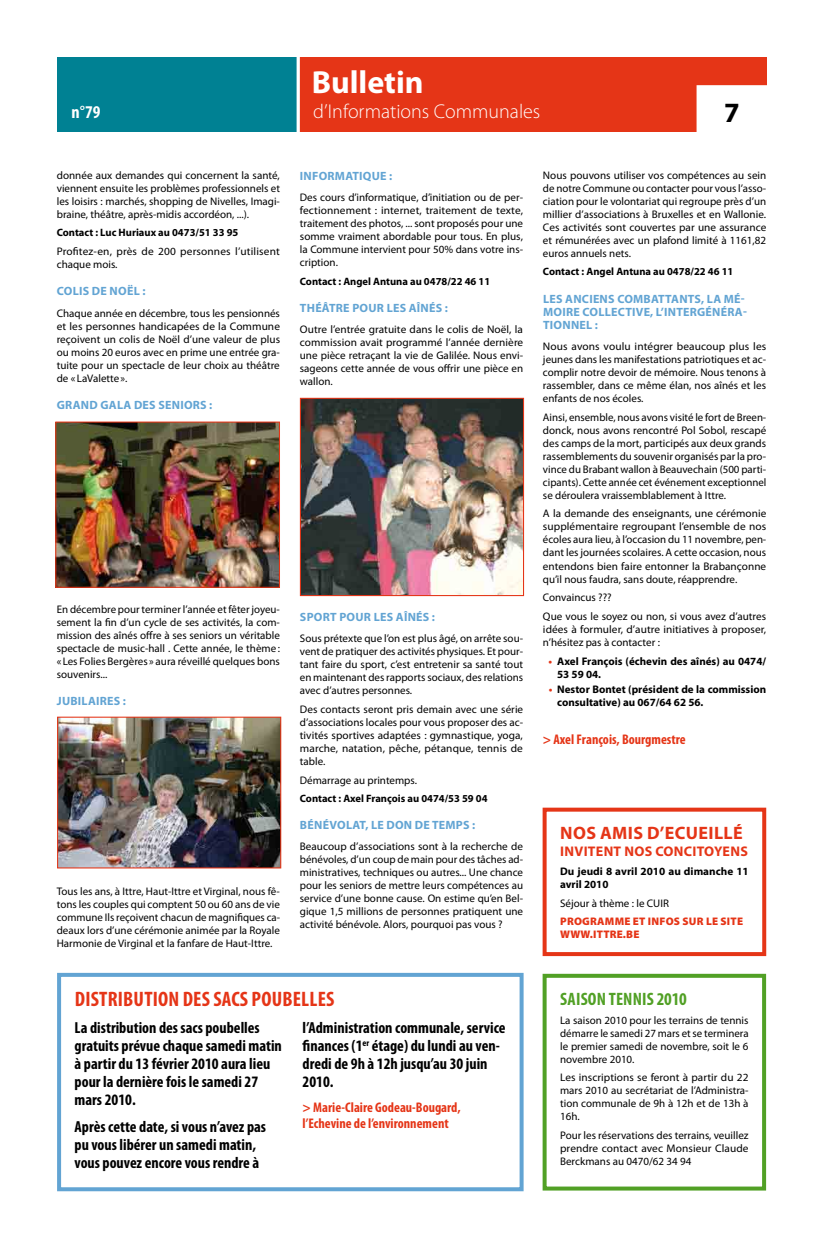
<style>
.page{position:relative;width:823px;height:1248px;background:#fff}
.page>*{position:absolute;margin:0;border:0;box-sizing:border-box;transform-origin:0 0}
.t1{font:700 32px "Myriad Pro";color:#fff}
.t2{font:700 28px "Myriad Pro";color:#000}
.t3{font:700 condensed 21px "Myriad Pro";letter-spacing:.01em;color:#e53517}
.t4{font:300 20px "Myriad Pro";color:#fff}
.t5{font:700 18px "Myriad Pro";letter-spacing:.02em;color:#e53517}
.t6{font:700 condensed 18px "Myriad Pro";letter-spacing:.01em;color:#51a025}
.t7{font:700 condensed 18px "Myriad Pro";color:#fff}
.t8{font:700 condensed 16px/18px "Myriad Pro";color:#000}
.t9{font:700 condensed 14px/16px "Myriad Pro";color:#e53517}
.t10{font:700 14px "Myriad Pro";letter-spacing:.02em;color:#e53517}
.t11{font:700 12px/13px "Myriad Pro";letter-spacing:.02em;color:#62a4d3}
.t12{font:11px/13px "Myriad Pro";color:#000;text-align:justify}
.t13{font:700 11px/13px "Myriad Pro";color:#000}
.t14{font:900 11px/13px "Myriad Pro";letter-spacing:.02em;color:#e53517}
.t15{font:700 10.7px "Myriad Pro";color:#000}
.s1{color:#e53517}
</style>
<div class="page">
<div style="left:57px;top:57px;width:240px;height:74px;background:#008193"></div>
<div style="left:299px;top:57px;width:466px;height:74px;background:#e53517"></div>
<svg style="left:296px;top:57px;width:4px;height:75px"></svg>
<div style="left:696px;top:85px;width:76px;height:47px;background:#fff;border:2px solid #fff"></div>
<img style="left:57px;top:423px;width:221px;height:162px">
<div style="left:55px;top:421px;width:225px;height:166px;border:1px solid #e53517"></div>
<img style="left:302px;top:400px;width:219px;height:194px">
<div style="left:300px;top:398px;width:223px;height:198px;border:1px solid #e53517"></div>
<img style="left:59px;top:718px;width:220px;height:148px">
<div style="left:57px;top:716px;width:224px;height:152px;border:1px solid #e53517"></div>
<div style="left:542px;top:973px;width:223px;height:217px;border:4px solid #51a025"></div>
<div style="left:57px;top:972px;width:466px;height:219px;border:4px solid #62a4d3"></div>
<div style="left:542px;top:807px;width:223px;height:149px;border:4px solid #e53517"></div>
<h1 class="t1" style="left:311px;top:61px;width:113px">Bulletin</h1>
<h3 class="t4" style="left:313px;top:99px;width:228px">d’Informations Communales</h3>
<h3 class="t7" style="left:72px;top:101px;width:30px">n°79</h3>
<h2 class="t2" style="left:723px;top:94px;width:17px">7</h2>
<p class="t12" style="left:57px;top:169px;width:224px">donnée aux demandes qui concernent la santé, viennent ensuite les problèmes professionnels et les loisirs : marchés, shopping de Nivelles, Imagi&shy;braine, théâtre, après-midis accordéon, ...).</p>
<p class="t15" style="left:57px;top:226px;width:183px">Contact : Luc Huriaux au 0473/51 33 95</p>
<p class="t12" style="left:57px;top:244px;width:224px">Profitez-en, près de 200 personnes l’utilisent chaque mois.</p>
<p class="t11" style="left:57px;top:284px;width:9px">Col</p>
<p class="t11" style="left:79px;top:284px;width:68px">is de Noël :</p>
<p class="t12" style="left:57px;top:306px;width:225px">Chaque année en décembre, tous les pensionnés et les personnes handicapées de la Commune reçoivent un colis de Noël d’une valeur de plus ou moins 20 euros avec en prime une entrée gra&shy;tuite pour un spectacle de leur choix au théâtre de « LaValette».</p>
<p class="t11" style="left:57px;top:398px;width:157px">Grand gala des seniors :</p>
<p class="t11" style="left:300px;top:169px;width:8px">Info</p>
<p class="t11" style="left:327px;top:169px;width:66px">rmatiqu e :</p>
<p class="t12" style="left:300px;top:191px;width:225px">Des cours d’informatique, d’initiation ou de per&shy;fectionnement : internet, traitement de texte, traitement des photos, ... sont proposés pour une somme vraiment abordable pour tous. En plus, la Commune intervient pour 50% dans votre ins&shy;cription.</p>
<p class="t15" style="left:300px;top:274px;width:192px">Contact : Angel Antuna au 0478/22 46 11</p>
<p class="t11" style="left:300px;top:301px;width:61px">Théâtre pou</p>
<p class="t11" style="left:376px;top:301px;width:73px">r les aînés :</p>
<p class="t12" style="left:300px;top:323px;width:225px">Outre l’entrée gratuite dans le colis de Noël, la commission avait programmé l’année dernière une pièce retraçant la vie de Galilée. Nous envi&shy;sageons cette année de vous offrir une pièce en wallon.</p>
<p class="t12" style="left:57px;top:602px;width:225px">En décembre pour terminer l’année et fêter joyeu&shy;sement la fin d’un cycle de ses activités, la com&shy;mission des aînés offre à ses seniors un véritable spectacle de music-hall . Cette année, le thème : « Les Folies Bergères » aura réveillé quelques bons souvenirs...</p>
<p class="t11" style="left:57px;top:693px;width:71px">Jubilaires :</p>
<p class="t12" style="left:57px;top:884px;width:225px">Tous les ans, à Ittre, Haut-Ittre et Virginal, nous fê&shy;tons les couples qui comptent 50 ou 60 ans de vie commune Ils reçoivent chacun de magnifiques ca&shy;deaux lors d’une cérémonie animée par la Royale Harmonie de Virginal et la fanfare de Haut-Ittre.</p>
<p class="t11" style="left:300px;top:609px;width:9px">Spo</p>
<p class="t11" style="left:322px;top:609px;width:26px">rt pou</p>
<p class="t11" style="left:363px;top:609px;width:73px">r les aînés :</p>
<p class="t12" style="left:300px;top:631px;width:225px">Sous prétexte que l’on est plus âgé, on arrête sou&shy;vent de pratiquer des activités physiques. Et pour&shy;tant faire du sport, c’est entretenir sa santé tout en maintenant des rapports sociaux, des relations avec d’autres personnes.</p>
<p class="t12" style="left:300px;top:702px;width:225px">Des contacts seront pris demain avec une série d’associations locales pour vous proposer des ac&shy;tivités sportives adaptées : gymnastique, yoga, marche, natation, pêche, pétanque, tennis de table.</p>
<p class="t12" style="left:300px;top:773px;width:119px">Démarrage au printemps.</p>
<p class="t15" style="left:300px;top:791px;width:189px">Contact : Axel François au 0474/53 59 04</p>
<p class="t11" style="left:300px;top:817px;width:16px">Bénévol</p>
<p class="t11" style="left:352px;top:817px;width:43px">at, le don</p>
<p class="t11" style="left:414px;top:817px;width:62px">de temps :</p>
<p class="t12" style="left:300px;top:840px;width:225px">Beaucoup d’associations sont à la recherche de bénévoles, d’un coup de main pour des tâches ad&shy;ministratives, techniques ou autres... Une chance pour les seniors de mettre leurs compétences au service d’une bonne cause. On estime qu’en Bel&shy;gique 1,5 millions de personnes pratiquent une activité bénévole. Alors, pourquoi pas vous ?</p>
<h3 class="t3" style="left:75px;top:985px;width:148px">Distribution des sacs</h3>
<h3 class="t3" style="left:251px;top:985px;width:75px">poubelles</h3>
<h3 class="t8" style="left:75px;top:1018px;width:209px">La distribution des sacs poubelles gratuits prévue chaque samedi matin à partir du 13 février 2010 aura lieu pour la dernière fois le samedi 27 mars 2010.</h3>
<h3 class="t8" style="left:75px;top:1116px;width:193px">Après cette date, si vous n’avez pas pu vous libérer un samedi matin, vous pouvez encore vous rendre à</h3>
<h3 class="t8" style="left:302px;top:1018px;width:204px">l’Administration communale, service finances (1<sup>er</sup> étage) du lundi au ven&shy;dredi de 9h à 12h jusqu’au 30 juin<br>2010.</h3>
<p class="t9" style="left:302px;top:1098px;width:159px">&gt; Marie-Claire Godeau-Bougard, l’Echevine de l’environnement</p>
<p class="t12" style="left:542px;top:169px;width:225px">Nous pouvons utiliser vos compétences au sein de notre Commune ou contacter pour vous l’asso&shy;ciation pour le volontariat qui regroupe près d’un millier d’associations à Bruxelles et en Wallonie.<br>Ces activités sont couvertes par une assurance et rémunérées avec un plafond limité à 1161,82 euros annuels nets.</p>
<p class="t15" style="left:542px;top:265px;width:192px">Contact : Angel Antuna au 0478/22 46 11</p>
<p class="t11" style="left:542px;top:291px;width:203px">Les Anciens Combattants, la mé&shy;moire collective, l’intergéné</p>
<p class="t11" style="left:727px;top:304px;width:21px">ra-</p>
<p class="t11" style="left:543px;top:317px;width:20px">tionn</p>
<p class="t11" style="left:579px;top:317px;width:20px">el :</p>
<p class="t12" style="left:542px;top:339px;width:225px">Nous avons voulu intégrer beaucoup plus les jeunes dans les manifestations patriotiques et ac&shy;complir notre devoir de mémoire. Nous tenons à rassembler, dans ce même élan, nos aînés et les enfants de nos écoles.</p>
<p class="t12" style="left:542px;top:410px;width:225px">Ainsi, ensemble, nous avons visité le fort de Breen&shy;donck, nous avons rencontré Pol Sobol, rescapé des camps de la mort, participés aux deux grands rassemblements du souvenir organisés par la pro&shy;vince du Brabant wallon à Beauvechain (500 parti&shy;cipants). Cette année cet événement exceptionnel se déroulera vraissemblablement à Ittre.</p>
<p class="t12" style="left:542px;top:507px;width:225px">A la demande des enseignants, une cérémonie supplémentaire regroupant l’ensemble de nos écoles aura lieu, à l’occasion du 11 novembre, pen&shy;dant les journées scolaires. A cette occasion, nous entendons bien faire entonner la Brabançonne qu’il nous faudra, sans doute, réapprendre.</p>
<p class="t12" style="left:542px;top:588px;width:224px;line-height:18.7px">Convaincus ???<br>Que vous le soyez ou non, si vous avez d’autres</p>
<p class="t12" style="left:542px;top:622px;width:225px">idées à formuler, d’autre initiatives à proposer, n’hésitez pas à contacter :</p>
<p class="t13" style="left:557px;top:654px;width:210px;text-indent:-9px"><span class="s1">•</span> Axel François (échevin des aînés) au 0474/<br>53 59 04.</p>
<p class="t13" style="left:557px;top:682px;width:210px;text-indent:-9px"><span class="s1">•</span> Nestor Bontet (président de la commission consultative) au 067/64 62 56.</p>
<p class="t9" style="left:542px;top:731px;width:144px">&gt; Axel François, Bourgmestre</p>
<h3 class="t5" style="left:560px;top:820px;width:164px">Nos amis d’Ecueillé</h3>
<p class="t10" style="left:560px;top:842px;width:189px">invitent nos concitoyens</p>
<p class="t13" style="left:559px;top:864px;width:190px">Du jeudi 8 avril 2010 au dimanche 11 avril 2010</p>
<p class="t12" style="left:559px;top:896px;width:110px">Séjour à thème : le CUIR</p>
<p class="t14" style="left:560px;top:914px;width:184px">PROGRAMME ET INFOS SUR LE SITE<br>WWW.ITTRE.BE</p>
<h3 class="t6" style="left:560px;top:987px;width:128px">Saison tenn is 2010</h3>
<p class="t12" style="left:559px;top:1013px;width:190px">La saison 2010 pour les terrains de tennis démarre le samedi 27 mars et se terminera le premier samedi de novembre, soit le 6 novembre 2010.</p>
<p class="t12" style="left:559px;top:1070px;width:190px">Les inscriptions se feront à partir du 22 mars 2010 au secrétariat de l’Administra&shy;tion communale de 9h à 12h et de 13h à 16h.</p>
<p class="t12" style="left:559px;top:1128px;width:190px">Pour les réservations des terrains, veuillez prendre contact avec Monsieur Claude Berckmans au 0470/62 34 94</p>
</div>
